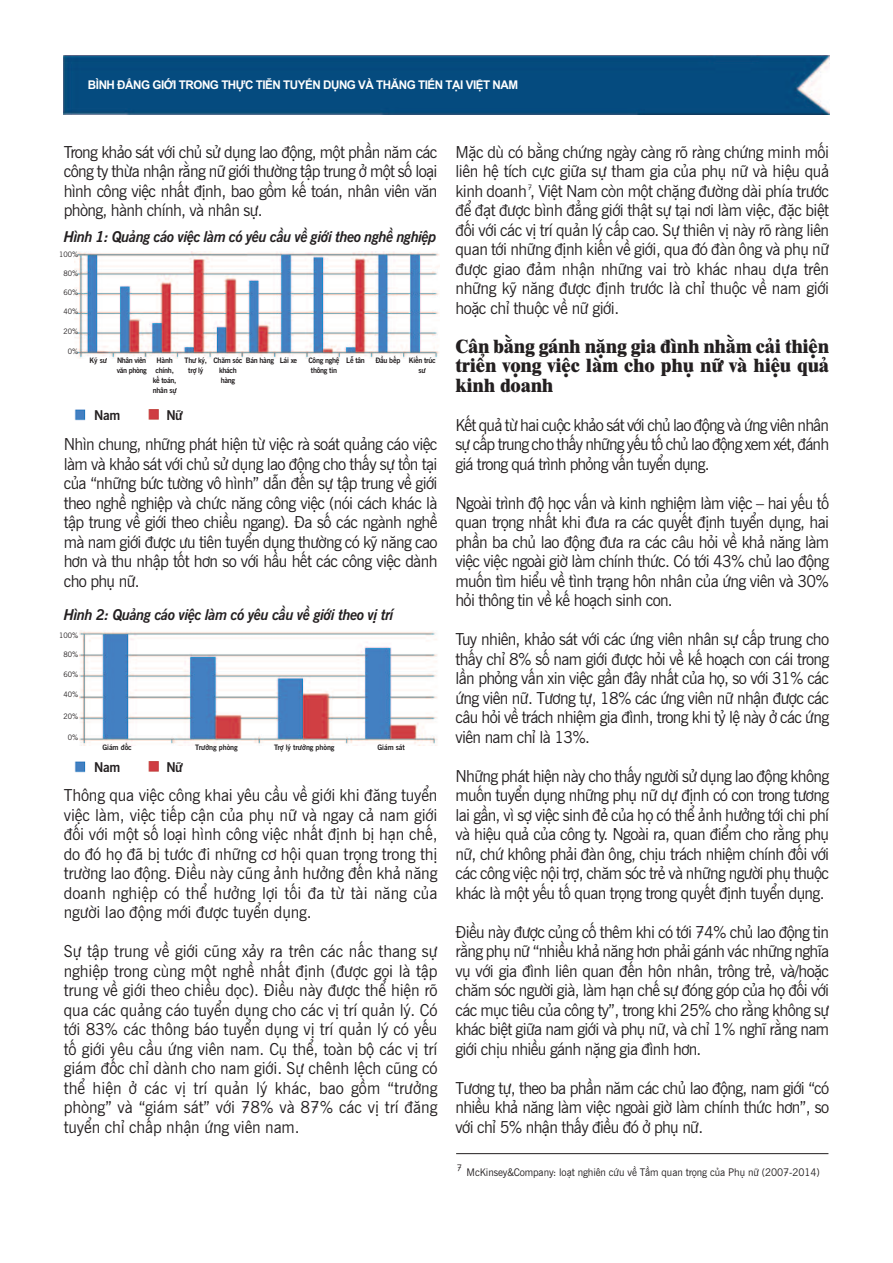
<style>
.page{position:relative;width:893px;height:1263px;background:#fff}
.page>*{position:absolute;margin:0;border:0;box-sizing:border-box;transform-origin:0 0}
.t1{font:19.5px/19.5px "UVN Thoi Nay Nang";letter-spacing:-.01em;color:#231f20;text-align:justify}
.t2{font:16.5px/19.5px "UVN Tin Tuc";letter-spacing:-.04em;color:#231f20;text-align:justify}
.t3{font:italic 700 15px "UVN Tin Tuc";letter-spacing:-.03em;color:#231f20}
.t4{font:700 13.5px "UVN Tin Tuc";letter-spacing:-.035em;color:#231f20}
.t5{font:700 12px "Arial";letter-spacing:-.04em;color:#fff}
.t6{font:10.5px "UVN Tin Tuc";letter-spacing:-.01em;color:#231f20}
.t7{font:9px "UVN Tin Tuc";color:#231f20}
.t8{font:700 7.5px/9.9px "UVN Tin Tuc";letter-spacing:-.035em;color:#231f20}
.t9{font:7.5px "UVN Tin Tuc";letter-spacing:-.01em;color:#231f20}
.t10{font:700 7.5px "UVN Tin Tuc";letter-spacing:-.01em;color:#231f20}
</style>
<div class="page">
<img style="left:64px;top:55px;width:765px;height:59px">
<img style="left:75px;top:252px;width:365px;height:106px">
<img style="left:79px;top:631px;width:359px;height:115px">
<img style="left:74px;top:409px;width:85px;height:12px">
<img style="left:74px;top:761px;width:85px;height:12px">
<hr style="left:456px;top:1153px;width:372px;height:1px;background:#231f20">
<p class="t5" style="left:88px;top:78px;width:432px">BÌNH ĐẲNG GIỚI TRONG THỰC TIỄN TUYỂN DỤNG VÀ THĂNG TIẾN TẠI VIỆT NAM</p>
<p class="t2" style="left:64px;top:142px;width:375px">Trong khảo sát với chủ sử dụng lao động, một phần năm các công ty thừa nhận rằng nữ giới thường tập trung ở một số loại hình công việc nhất định, bao gồm kế toán, nhân viên văn phòng, hành chính, và nhân sự.</p>
<p class="t3" style="left:64px;top:228px;width:374px">Hình 1: Quảng cáo việc làm có yêu cầu về giới theo nghề nghiệp</p>
<p class="t9" style="left:59px;top:250px;width:21px">100%</p>
<p class="t9" style="left:63px;top:269px;width:16px">80%</p>
<p class="t9" style="left:63px;top:288px;width:16px">60%</p>
<p class="t9" style="left:63px;top:307px;width:16px">40%</p>
<p class="t9" style="left:63px;top:327px;width:16px">20%</p>
<p class="t9" style="left:68px;top:347px;width:12px">0%</p>
<p class="t8" style="left:117px;top:356px;width:31px">Nhân viên văn phòng</p>
<p class="t8" style="left:153px;top:356px;width:25px;text-align:center">Hành chính, kế toán, nhân sự</p>
<p class="t8" style="left:185px;top:356px;width:24px;text-align:center">Thư ký, trợ lý</p>
<p class="t8" style="left:219px;top:356px;width:80px;text-indent:-6px">Chăm sóc Bán hàng Lái xe khách<br>hàng</p>
<p class="t8" style="left:308px;top:356px;width:33px;text-align:center">Công nghệ thông tin</p>
<p class="t8" style="left:346px;top:356px;width:20px">Lễ tân</p>
<p class="t8" style="left:419px;top:356px;width:19px;text-indent:-43px">Đầu bếp Kiến trúc sư</p>
<p class="t4" style="left:94px;top:407px;width:27px">Nam</p>
<p class="t4" style="left:166px;top:407px;width:18px">Nữ</p>
<p class="t8" style="left:90px;top:356px;width:19px">Kỹ sư</p>
<p class="t2" style="left:64px;top:435px;width:375px">Nhìn chung, những phát hiện từ việc rà soát quảng cáo việc làm và khảo sát với chủ sử dụng lao động cho thấy sự tồn tại của “những bức tường vô hình” dẫn đến sự tập trung về giới theo nghề nghiệp và chức năng công việc (nói cách khác là tập trung về giới theo chiều ngang). Đa số các ngành nghề mà nam giới được ưu tiên tuyển dụng thường có kỹ năng cao hơn và thu nhập tốt hơn so với hầu hết các công việc dành cho phụ nữ.</p>
<p class="t3" style="left:64px;top:606px;width:331px">Hình 2: Quảng cáo việc làm có yêu cầu về giới theo vị trí</p>
<p class="t9" style="left:59px;top:631px;width:21px">100%</p>
<p class="t9" style="left:63px;top:650px;width:16px">80%</p>
<p class="t9" style="left:63px;top:670px;width:16px">60%</p>
<p class="t9" style="left:63px;top:690px;width:16px">40%</p>
<p class="t9" style="left:63px;top:712px;width:16px">20%</p>
<p class="t9" style="left:68px;top:733px;width:12px">0%</p>
<p class="t8" style="left:102px;top:742px;width:31px">Giám đốc</p>
<p class="t10" style="left:195px;top:743px;width:44px">Trưởng phòng</p>
<p class="t10" style="left:274px;top:743px;width:62px">Trợ lý trưởng phòng</p>
<p class="t8" style="left:377px;top:742px;width:29px">Giám sát</p>
<p class="t4" style="left:94px;top:759px;width:27px">Nam</p>
<p class="t4" style="left:166px;top:759px;width:18px">Nữ</p>
<p class="t2" style="left:64px;top:786px;width:375px">Thông qua việc công khai yêu cầu về giới khi đăng tuyển việc làm, việc tiếp cận của phụ nữ và ngay cả nam giới đối với một số loại hình công việc nhất định bị hạn chế, do đó họ đã bị tước đi những cơ hội quan trọng trong thị trường lao động. Điều này cũng ảnh hưởng đến khả năng doanh nghiệp có thể hưởng lợi tối đa từ tài năng của người lao động mới được tuyển dụng.</p>
<p class="t2" style="left:64px;top:942px;width:375px">Sự tập trung về giới cũng xảy ra trên các nấc thang sự nghiệp trong cùng một nghề nhất định (được gọi là tập trung về giới theo chiều dọc). Điều này được thể hiện rõ qua các quảng cáo tuyển dụng cho các vị trí quản lý. Có tới 83% các thông báo tuyển dụng vị trí quản lý có yếu tố giới yêu cầu ứng viên nam. Cụ thể, toàn bộ các vị trí giám đốc chỉ dành cho nam giới. Sự chênh lệch cũng có thể hiện ở các vị trí quản lý khác, bao gồm “trưởng phòng” và “giám sát” với 78% và 87% các vị trí đăng tuyển chỉ chấp nhận ứng viên nam.</p>
<p class="t2" style="left:455px;top:142px;width:375px">Mặc dù có bằng chứng ngày càng rõ ràng chứng minh mối liên hệ tích cực giữa sự tham gia của phụ nữ và hiệu quả kinh doanh , Việt Nam còn một chặng đường dài phía trước để đạt được bình đẳng giới thật sự tại nơi làm việc, đặc biệt đối với các vị trí quản lý cấp cao. Sự thiên vị này rõ ràng liên quan tới những định kiến về giới, qua đó đàn ông và phụ nữ được giao đảm nhận những vai trò khác nhau dựa trên những kỹ năng được định trước là chỉ thuộc về nam giới hoặc chỉ thuộc về nữ giới.</p>
<p class="t1" style="left:455px;top:336px;width:375px">Cân bằng gánh nặng gia đình nhằm cải thiện triển vọng việc làm cho phụ nữ và hiệu quả kinh doanh</p>
<p class="t2" style="left:455px;top:415px;width:375px">Kết quả từ hai cuộc khảo sát với chủ lao động và ứng viên nhân sự cấp trung cho thấy những yếu tố chủ lao động xem xét, đánh giá trong quá trình phỏng vấn tuyển dụng.</p>
<p class="t2" style="left:455px;top:493px;width:375px">Ngoài trình độ học vấn và kinh nghiệm làm việc – hai yếu tố quan trọng nhất khi đưa ra các quyết định tuyển dụng, hai phần ba chủ lao động đưa ra các câu hỏi về khả năng làm việc việc ngoài giờ làm chính thức. Có tới 43% chủ lao động muốn tìm hiểu về tình trạng hôn nhân của ứng viên và 30% hỏi thông tin về kế hoạch sinh con.</p>
<p class="t2" style="left:455px;top:630px;width:375px">Tuy nhiên, khảo sát với các ứng viên nhân sự cấp trung cho thấy chỉ 8% số nam giới được hỏi về kế hoạch con cái trong lần phỏng vấn xin việc gần đây nhất của họ, so với 31% các ứng viên nữ. Tương tự, 18% các ứng viên nữ nhận được các câu hỏi về trách nhiệm gia đình, trong khi tỷ lệ này ở các ứng viên nam chỉ là 13%.</p>
<p class="t2" style="left:455px;top:766px;width:375px">Những phát hiện này cho thấy người sử dụng lao động không muốn tuyển dụng những phụ nữ dự định có con trong tương lai gần, vì sợ việc sinh đẻ của họ có thể ảnh hưởng tới chi phí và hiệu quả của công ty. Ngoài ra, quan điểm cho rằng phụ nữ, chứ không phải đàn ông, chịu trách nhiệm chính đối với các công việc nội trợ, chăm sóc trẻ và những người phụ thuộc khác là một yếu tố quan trọng trong quyết định tuyển dụng.</p>
<p class="t2" style="left:455px;top:922px;width:375px">Điều này được củng cố thêm khi có tới 74% chủ lao động tin rằng phụ nữ “nhiều khả năng hơn phải gánh vác những nghĩa vụ với gia đình liên quan đến hôn nhân, trông trẻ, và/hoặc chăm sóc người già, làm hạn chế sự đóng góp của họ đối với các mục tiêu của công ty”, trong khi 25% cho rằng không sự khác biệt giữa nam giới và phụ nữ, và chỉ 1% nghĩ rằng nam giới chịu nhiều gánh nặng gia đình hơn.</p>
<p class="t2" style="left:455px;top:1078px;width:375px">Tương tự, theo ba phần năm các chủ lao động, nam giới “có nhiều khả năng làm việc ngoài giờ làm chính thức hơn”, so với chỉ 5% nhận thấy điều đó ở phụ nữ.</p>
<p class="t9" style="left:528px;top:183px;width:6px">7</p>
<p class="t7" style="left:457px;top:1162px;width:7px">7</p>
<p class="t6" style="left:467px;top:1166px;width:355px">McKinsey&amp;Company: loạt nghiên cứu về Tầm quan trọng của Phụ nữ (2007-2014)</p>
</div>
